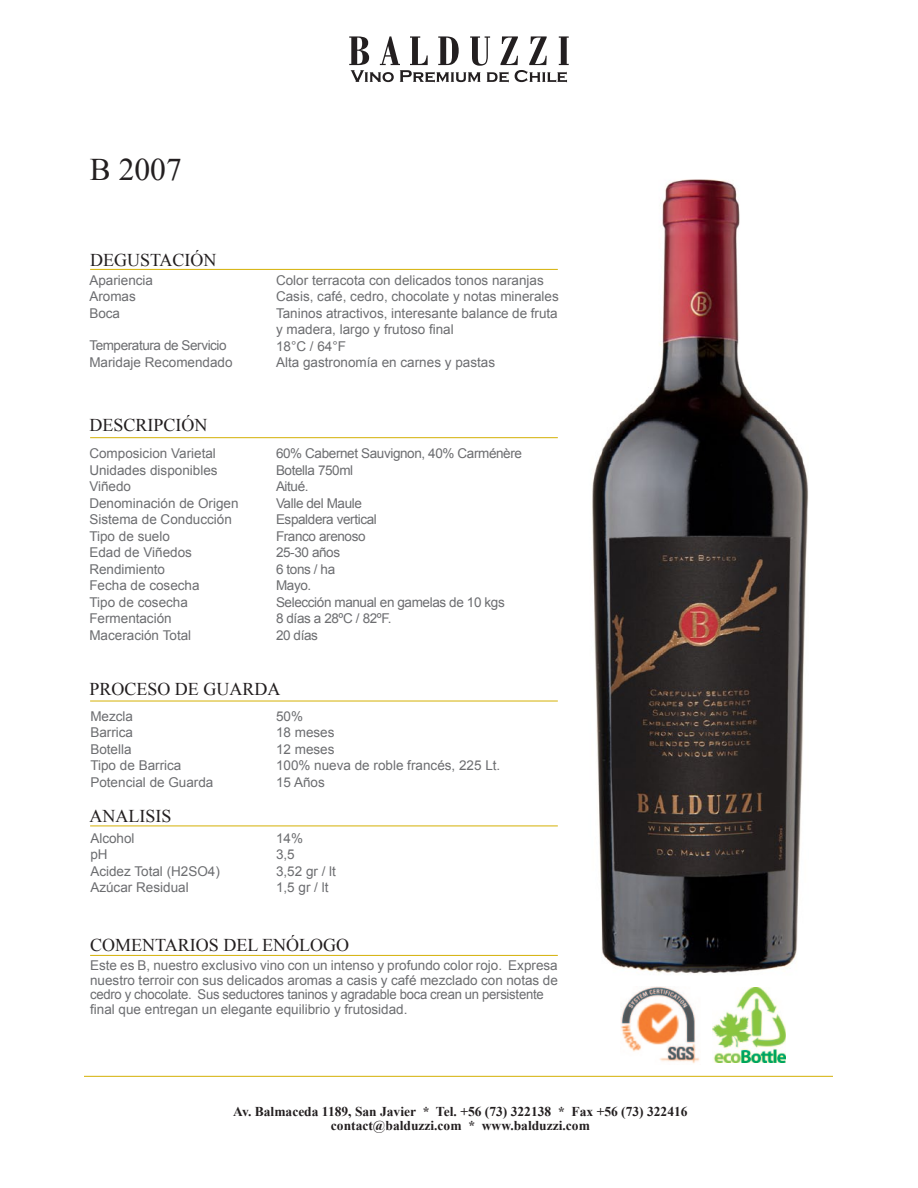
<style>
.page{position:relative;width:918px;height:1188px;background:#fff}
.page>*{position:absolute;margin:0;border:0;box-sizing:border-box;transform-origin:0 0}
.t1{font:31.5px "Times New Roman";color:#231f20}
.t2{font:18px "Times New Roman";color:#231f20}
.t3{font:13.5px/16.5px "Arial";color:#6c6d70}
.t4{font:13.5px/16.5px "Arial";letter-spacing:-.03em;color:#6c6d70}
.t5{font:700 13.5px/13.5px "Times New Roman";color:#231f20;text-align:center}
</style>
<div class="page">
<hr style="left:84px;top:1076px;width:749px;height:1px;background:#d4b005">
<svg style="left:349px;top:36px;width:220px;height:46px"></svg>
<img style="left:533px;top:179px;width:276px;height:795px">
<hr style="left:90px;top:826px;width:468px;height:1px;background:#d4b005">
<hr style="left:90px;top:701px;width:468px;height:1px;background:#d4b005">
<hr style="left:90px;top:955px;width:468px;height:1px;background:#d4b005">
<hr style="left:90px;top:437px;width:468px;height:1px;background:#d4b005">
<hr style="left:90px;top:269px;width:468px;height:1px;background:#d4b005">
<img style="left:713px;top:987px;width:72px;height:76px">
<img style="left:621px;top:986px;width:79px;height:78px">
<h1 class="t1" style="left:90px;top:148px;width:93px">B 2007</h1>
<h2 class="t2" style="left:90px;top:248px;width:128px">DEGUSTACIÓN</h2>
<p class="t3" style="left:89px;top:272px;width:65px">Apariencia<br>Aromas<br>Boca</p>
<p class="t4" style="left:89px;top:337px;width:145px">Temperatura de Servicio<br>Maridaje Recomendado</p>
<h2 class="t2" style="left:89px;top:413px;width:120px">DESCRIPCIÓN</h2>
<p class="t3" style="left:89px;top:445px;width:151px">Composicion Varietal<br>Unidades disponibles<br>Viñedo<br>Denominación de Origen<br>Sistema de Conducción<br>Tipo de suelo<br>Edad de Viñedos<br>Rendimiento<br>Fecha de cosecha<br>Tipo de cosecha<br>Fermentación<br>Maceración Total</p>
<p class="t3" style="left:276px;top:272px;width:284px">Color terracota con delicados tonos naranjas Casis, café, cedro, chocolate y notas minerales Taninos atractivos, interesante balance de fruta y madera, largo y frutoso final<br>18°C / 64°F<br>Alta gastronomía en carnes y pastas</p>
<p class="t4" style="left:276px;top:445px;width:248px">60% Cabernet Sauvignon, 40% Carménère<br>Botella 750ml<br>Aitué.<br>Valle del Maule<br>Espaldera vertical<br>Franco arenoso<br>25-30 años<br>6 tons / ha<br>Mayo.<br>Selección manual en gamelas de 10 kgs<br>8 días a 28ºC / 82ºF.<br>20 días</p>
<h2 class="t2" style="left:89px;top:677px;width:192px">PROCESO DE GUARDA</h2>
<p class="t3" style="left:90px;top:708px;width:125px">Mezcla<br>Barrica<br>Botella<br>Tipo de Barrica<br>Potencial de Guarda</p>
<p class="t3" style="left:276px;top:708px;width:226px">50%<br>18 meses<br>12 meses<br>100% nueva de roble francés, 225 Lt.<br>15 Años</p>
<h2 class="t2" style="left:89px;top:804px;width:83px">ANALISIS</h2>
<p class="t3" style="left:90px;top:830px;width:131px">Alcohol<br>pH<br>Acidez Total (H2SO4)<br>Azúcar Residual</p>
<p class="t3" style="left:276px;top:830px;width:62px">14%<br>3,5<br>3,52 gr / lt<br>1,5 gr / lt</p>
<h2 class="t2" style="left:90px;top:933px;width:260px">COMENTARIOS DEL ENÓLOGO</h2>
<p class="t3" style="left:90px;top:958px;width:469px;line-height:14.7px">Este es B, nuestro exclusivo vino con un intenso y profundo color rojo. Expresa nuestro terroir con sus delicados aromas a casis y café mezclado con notas de cedro y chocolate. Sus seductores taninos y agradable boca crean un persistente final que entregan un elegante equilibrio y frutosidad.</p>
<p class="t5" style="left:233px;top:1105px;width:456px">Av. Balmaceda 1189, San Javier * Tel. +56 (73) 322138 * Fax +56 (73) 322416 contact@balduzzi.com * www.balduzzi.com</p>
</div>
